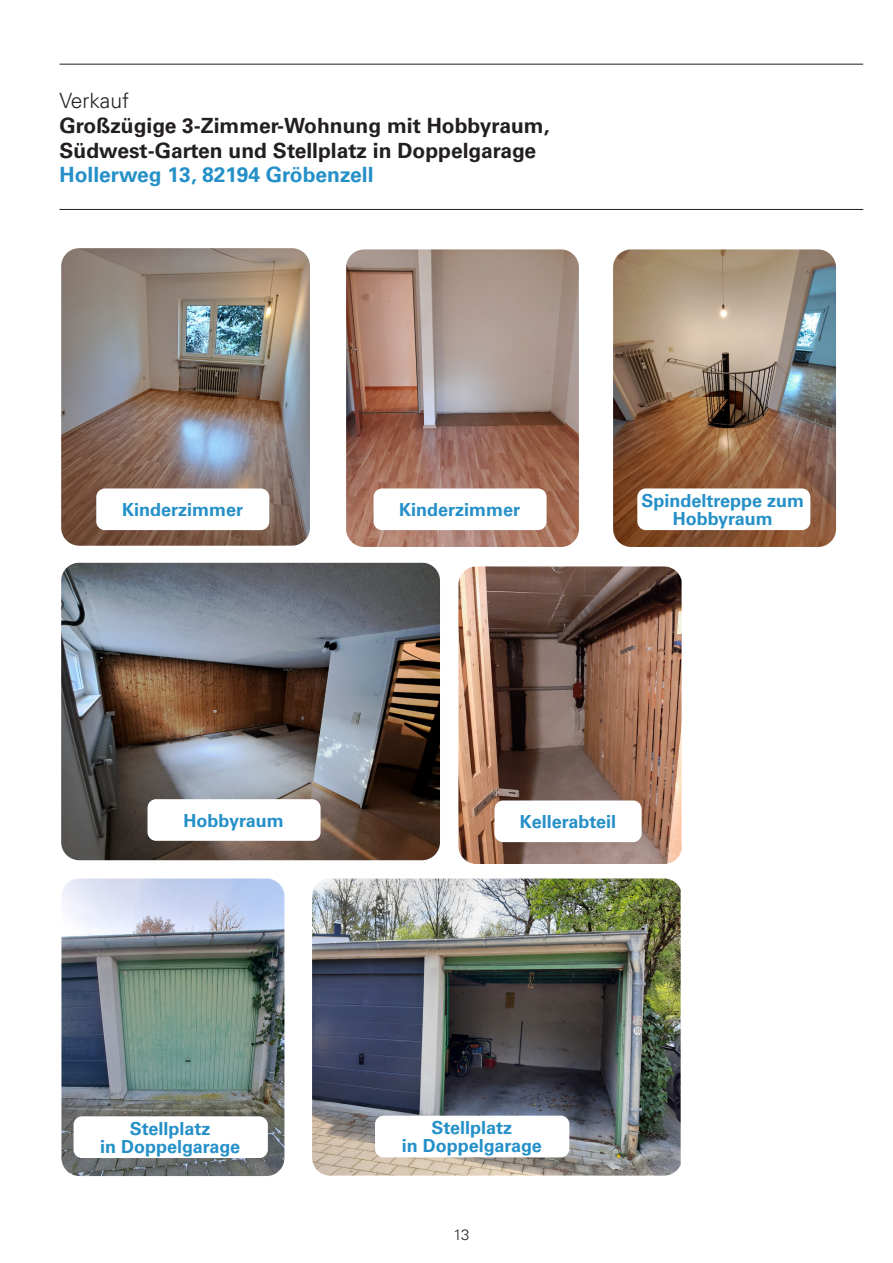
<style>
.page{position:relative;width:893px;height:1263px;background:#fff}
.page>*{position:absolute;margin:0;border:0;box-sizing:border-box;transform-origin:0 0}
.t1{font:700 21px/24.8px "Univers LT Std";color:#231f20}
.t2{font:700 21px "Univers LT Std";color:#2590c8}
.t3{font:300 21px "Univers LT Std";color:#231f20}
.t4{font:700 18px/18px "Univers LT Std";color:#2590c8;text-align:center}
.t5{font:300 15px "Univers LT Std";color:#231f20}
</style>
<div class="page">
<hr style="left:60px;top:209px;width:803px;height:1px;background:#231f20">
<hr style="left:60px;top:64px;width:803px;height:1px;background:#231f20">
<img style="left:61px;top:248px;width:249px;height:298px">
<img style="left:346px;top:249px;width:233px;height:298px">
<img style="left:61px;top:563px;width:379px;height:297px">
<img style="left:61px;top:878px;width:223px;height:298px">
<img style="left:458px;top:566px;width:224px;height:298px">
<div style="left:96px;top:488px;width:173px;height:42px;background:#fff;border-radius:9px"></div>
<div style="left:373px;top:488px;width:174px;height:42px;background:#fff;border-radius:9px"></div>
<img style="left:613px;top:249px;width:223px;height:298px">
<div style="left:637px;top:488px;width:173px;height:42px;background:#fff;border-radius:9px"></div>
<div style="left:148px;top:799px;width:173px;height:42px;background:#fff;border-radius:9px"></div>
<div style="left:74px;top:1116px;width:194px;height:42px;background:#fff;border-radius:9px"></div>
<div style="left:494px;top:800px;width:148px;height:42px;background:#fff;border-radius:9px"></div>
<img style="left:312px;top:878px;width:369px;height:297px">
<div style="left:375px;top:1116px;width:194px;height:41px;background:#fff;border-radius:9px"></div>
<p class="t3" style="left:60px;top:88px;width:71px">Verkauf</p>
<p class="t1" style="left:60px;top:113px;width:491px">Großzügige 3-Zimmer-Wohnung mit Hobbyraum,<br>Südwest-Garten und Stellplatz in Doppelgarage</p>
<p class="t2" style="left:60px;top:163px;width:315px">Hollerweg 13, 82194 Gröbenzell</p>
<p class="t4" style="left:122px;top:501px;width:123px">Kinderzimmer</p>
<p class="t4" style="left:399px;top:501px;width:123px">Kinderzimmer</p>
<p class="t4" style="left:642px;top:492px;width:164px">Spindeltreppe zum<br>Hobbyraum</p>
<p class="t4" style="left:184px;top:811px;width:102px">Hobbyraum</p>
<p class="t4" style="left:130px;top:1119px;width:82px">Stellplatz</p>
<p class="t4" style="left:100px;top:1137px;width:141px">in Doppelgarage</p>
<p class="t4" style="left:520px;top:813px;width:98px">Kellerabteil</p>
<p class="t4" style="left:431px;top:1119px;width:82px">Stellplatz</p>
<p class="t4" style="left:402px;top:1137px;width:141px">in Doppelgarage</p>
<p class="t5" style="left:453px;top:1225px;width:17px">13</p>
</div>
